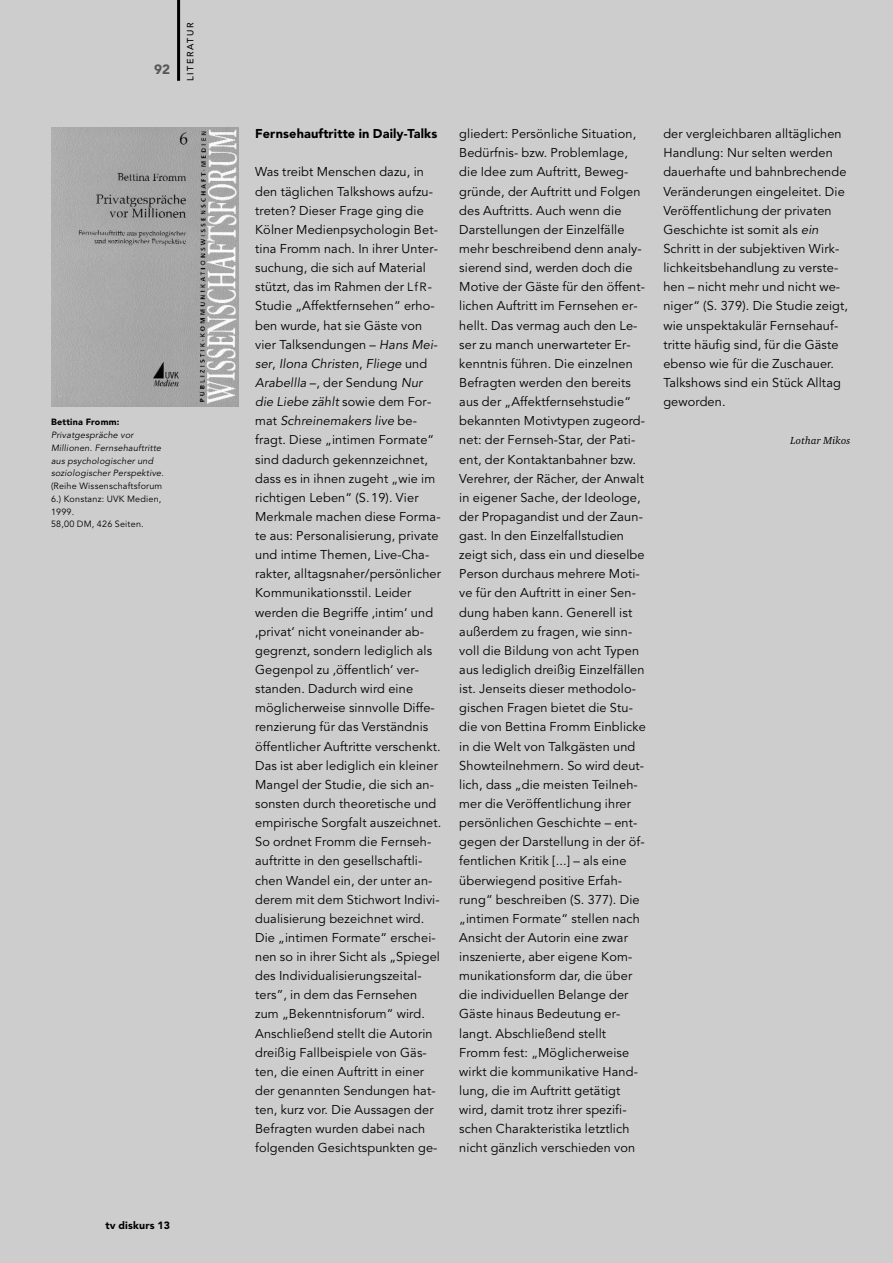
<style>
.page{position:relative;width:893px;height:1263px;background:#cdcdcd}
.page>*{position:absolute;margin:0;border:0;box-sizing:border-box;transform-origin:0 0}
.t1{font:900 13.5px "Avenir";color:#585858}
.t2{font:12.75px/19.2px "Avenir";letter-spacing:.01em;color:#000}
.t3{font:900 12.75px "Avenir";letter-spacing:.01em;color:#000}
.t4{font:900 10.5px "Avenir";letter-spacing:.02em;color:#000}
.t5{font:italic 10.5px "Charter BT";letter-spacing:.015em;color:#000}
.t6{font:italic 9px/12.8px "Avenir";letter-spacing:.02em;color:#000}
.t7{font:900 9px "Avenir";letter-spacing:.025em;color:#000}
.t8{font:500 9px "Avenir";letter-spacing:.165em;color:#000}
.s1{font-style:normal}
.s2{font-size:12px}
.s3{font-style:italic}
</style>
<div class="page">
<hr style="left:177px;top:0;width:3px;height:81px;background:#000">
<img style="left:51px;top:128px;width:187px;height:278px">
<p class="t1" style="left:154px;top:64px;width:17px">92</p>
<p class="t8" style="left:187px;top:81px;width:59px;rotate:-90deg">LITERATUR</p>
<p class="t7" style="left:51px;top:418px;width:70px">Bettina Fromm:</p>
<p class="t6" style="left:51px;top:429px;width:114px">Privatgespräche vor<br>Millionen. Fernsehauftritte aus psychologischer und soziologischer Perspektive<span class="s1">. (Reihe Wissenschaftsforum<br>6.) Konstanz: UVK Medien,<br>1999.<br>58,00 DM, 426 Seiten.</span></p>
<p class="t4" style="left:105px;top:1221px;width:66px">tv diskurs 13</p>
<p class="t3" style="left:255px;top:129px;width:184px">Fernsehauftritte in Daily-Talks</p>
<p class="t2" style="left:255px;top:163px;width:188px">Was treibt Menschen dazu, in den täglichen Talkshows aufzu&shy;treten? Dieser Frage ging die<br>Kölner Medienpsychologin Bet&shy;tina Fromm nach. In ihrer Unter&shy;suchung, die sich auf Material stützt, das im Rahmen der <span class="s2">LfR</span>-<br>Studie „Affektfernsehen“ erho&shy;ben wurde, hat sie Gäste von vier Talksendungen – <span class="s3">Hans Mei&shy;ser</span>, <span class="s3">Ilona Christen</span>, <span class="s3">Fliege</span> und<br><span class="s3">Arabellla</span> –, der Sendung <span class="s3">Nur die Liebe zählt</span> sowie dem For&shy;mat <span class="s3">Schreinemakers live</span> be&shy;fragt. Diese „intimen Formate“ sind dadurch gekennzeichnet, dass es in ihnen zugeht „wie im richtigen Leben“ (S.19). Vier<br>Merkmale machen diese Forma&shy;te aus: Personalisierung, private und intime Themen, Live-Cha&shy;rakter, alltagsnaher/persönlicher<br>Kommunikationsstil. Leider werden die Begriffe ‚intim‘ und ‚privat‘ nicht voneinander ab&shy;gegrenzt, sondern lediglich als<br>Gegenpol zu ‚öffentlich‘ ver&shy;standen. Dadurch wird eine möglicherweise sinnvolle Diffe&shy;renzierung für das Verständnis öffentlicher Auftritte verschenkt.<br>Das ist aber lediglich ein kleiner<br>Mangel der Studie, die sich an&shy;sonsten durch theoretische und empirische Sorgfalt auszeichnet.<br>So ordnet Fromm die Fernseh&shy;auftritte in den gesellschaftli&shy;chen Wandel ein, der unter an&shy;derem mit dem Stichwort Indivi&shy;dualisierung bezeichnet wird.<br>Die „intimen Formate“ erschei&shy;nen so in ihrer Sicht als „Spiegel des Individualisierungszeital&shy;ters”, in dem das Fernsehen zum „Bekenntnisforum“ wird.<br>Anschließend stellt die Autorin dreißig Fallbeispiele von Gäs&shy;ten, die einen Auftritt in einer der genannten Sendungen hat&shy;ten, kurz vor. Die Aussagen der<br>Befragten wurden dabei nach folgenden Gesichtspunkten ge-</p>
<p class="t2" style="left:459px;top:125px;width:188px">gliedert: Persönliche Situation,<br>Bedürfnis- bzw. Problemlage, die Idee zum Auftritt, Beweg&shy;gründe, der Auftritt und Folgen des Auftritts. Auch wenn die<br>Darstellungen der Einzelfälle mehr beschreibend denn analy&shy;sierend sind, werden doch die<br>Motive der Gäste für den öffent&shy;lichen Auftritt im Fernsehen er&shy;hellt. Das vermag auch den Le&shy;ser zu manch unerwarteter Er&shy;kenntnis führen. Die einzelnen<br>Befragten werden den bereits aus der „Affektfernsehstudie“ bekannten Motivtypen zugeord&shy;net: der Fernseh-Star, der Pati&shy;ent, der Kontaktanbahner bzw.<br>Verehrer, der Rächer, der Anwalt in eigener Sache, der Ideologe, der Propagandist und der Zaun&shy;gast. In den Einzelfallstudien zeigt sich, dass ein und dieselbe<br>Person durchaus mehrere Moti&shy;ve für den Auftritt in einer Sen&shy;dung haben kann. Generell ist außerdem zu fragen, wie sinn&shy;voll die Bildung von acht Typen aus lediglich dreißig Einzelfällen ist. Jenseits dieser methodolo&shy;gischen Fragen bietet die Stu&shy;die von Bettina Fromm Einblicke in die Welt von Talkgästen und<br>Showteilnehmern. So wird deut&shy;lich, dass „die meisten Teilneh&shy;mer die Veröffentlichung ihrer persönlichen Geschichte – ent&shy;gegen der Darstellung in der öf&shy;fentlichen Kritik [...] – als eine überwiegend positive Erfah&shy;rung“ beschreiben (S. 377). Die „intimen Formate“ stellen nach<br>Ansicht der Autorin eine zwar inszenierte, aber eigene Kom&shy;munikationsform dar, die über die individuellen Belange der<br>Gäste hinaus Bedeutung er&shy;langt. Abschließend stellt<br>Fromm fest: „Möglicherweise wirkt die kommunikative Hand&shy;lung, die im Auftritt getätigt wird, damit trotz ihrer spezifi&shy;schen Charakteristika letztlich nicht gänzlich verschieden von</p>
<p class="t2" style="left:663px;top:125px;width:186px">der vergleichbaren alltäglichen<br>Handlung: Nur selten werden dauerhafte und bahnbrechende<br>Veränderungen eingeleitet. Die<br>Veröffentlichung der privaten<br>Geschichte ist somit als <span class="s3">ein<br></span>Schritt in der subjektiven Wirk&shy;lichkeitsbehandlung zu verste&shy;hen – nicht mehr und nicht we&shy;niger“ (S. 379). Die Studie zeigt, wie unspektakulär Fernsehauf&shy;tritte häufig sind, für die Gäste ebenso wie für die Zuschauer.<br>Talkshows sind ein Stück Alltag geworden.</p>
<p class="t5" style="left:790px;top:437px;width:62px">Lothar Mikos</p>
</div>
